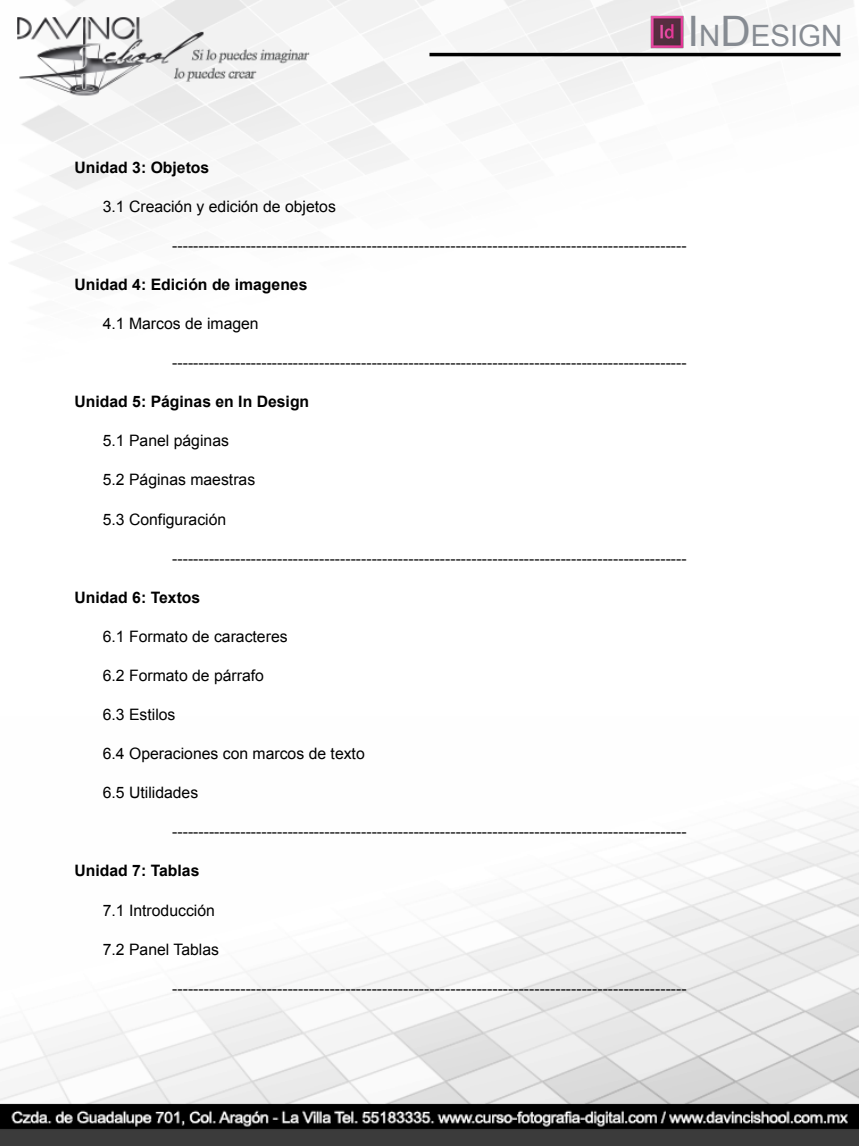
<style>
.page{position:relative;width:859px;height:1146px;background:#fff}
.page>*{position:absolute;margin:0;border:0;box-sizing:border-box;transform-origin:0 0}
.t1{font:29.4px "Arial";color:#868b92}
.t2{font:15.75px "Arial";color:#000}
.t3{font:700 15.75px "Arial";color:#000}
.s1{font-size:42px}
</style>
<div class="page">
<img style="left:0;top:0;width:858px;height:1146px">
<hr style="left:429px;top:53px;width:411px;height:3px;background:#000">
<img style="left:650px;top:16px;width:33px;height:32px">
<h1 class="t1" style="left:687px;top:17px;width:156px"><span class="s1">I</span>N<span class="s1">D</span>ESIGN</h1>
<p class="t3" style="left:74px;top:157px;width:136px">Unidad 3: Objetos</p>
<p class="t2" style="left:103px;top:196px;width:234px">3.1 Creación y edición de objetos</p>
<p class="t2" style="left:172px;top:235px;width:515px">--------------------------------------------------------------------------------------------------</p>
<p class="t3" style="left:74px;top:274px;width:234px">Unidad 4: Edición de imagenes</p>
<p class="t2" style="left:103px;top:313px;width:157px">4.1 Marcos de imagen</p>
<p class="t2" style="left:172px;top:352px;width:515px">--------------------------------------------------------------------------------------------------</p>
<p class="t3" style="left:74px;top:391px;width:236px">Unidad 5: Páginas en In Design</p>
<p class="t2" style="left:103px;top:430px;width:128px">5.1 Panel páginas</p>
<p class="t2" style="left:103px;top:470px;width:154px">5.2 Páginas maestras</p>
<p class="t2" style="left:103px;top:509px;width:125px">5.3 Configuración</p>
<p class="t2" style="left:172px;top:548px;width:515px">--------------------------------------------------------------------------------------------------</p>
<p class="t3" style="left:74px;top:587px;width:127px">Unidad 6: Textos</p>
<p class="t2" style="left:103px;top:626px;width:186px">6.1 Formato de caracteres</p>
<p class="t2" style="left:103px;top:665px;width:163px">6.2 Formato de párrafo</p>
<p class="t2" style="left:103px;top:704px;width:74px">6.3 Estilos</p>
<p class="t2" style="left:103px;top:743px;width:263px">6.4 Operaciones con marcos de texto</p>
<p class="t2" style="left:103px;top:782px;width:97px">6.5 Utilidades</p>
<p class="t2" style="left:172px;top:821px;width:515px">--------------------------------------------------------------------------------------------------</p>
<p class="t3" style="left:74px;top:860px;width:126px">Unidad 7: Tablas</p>
<p class="t2" style="left:103px;top:900px;width:114px">7.1 Introducción</p>
<p class="t2" style="left:103px;top:939px;width:118px">7.2 Panel Tablas</p>
<p class="t2" style="left:172px;top:978px;width:515px">--------------------------------------------------------------------------------------------------</p>
</div>
